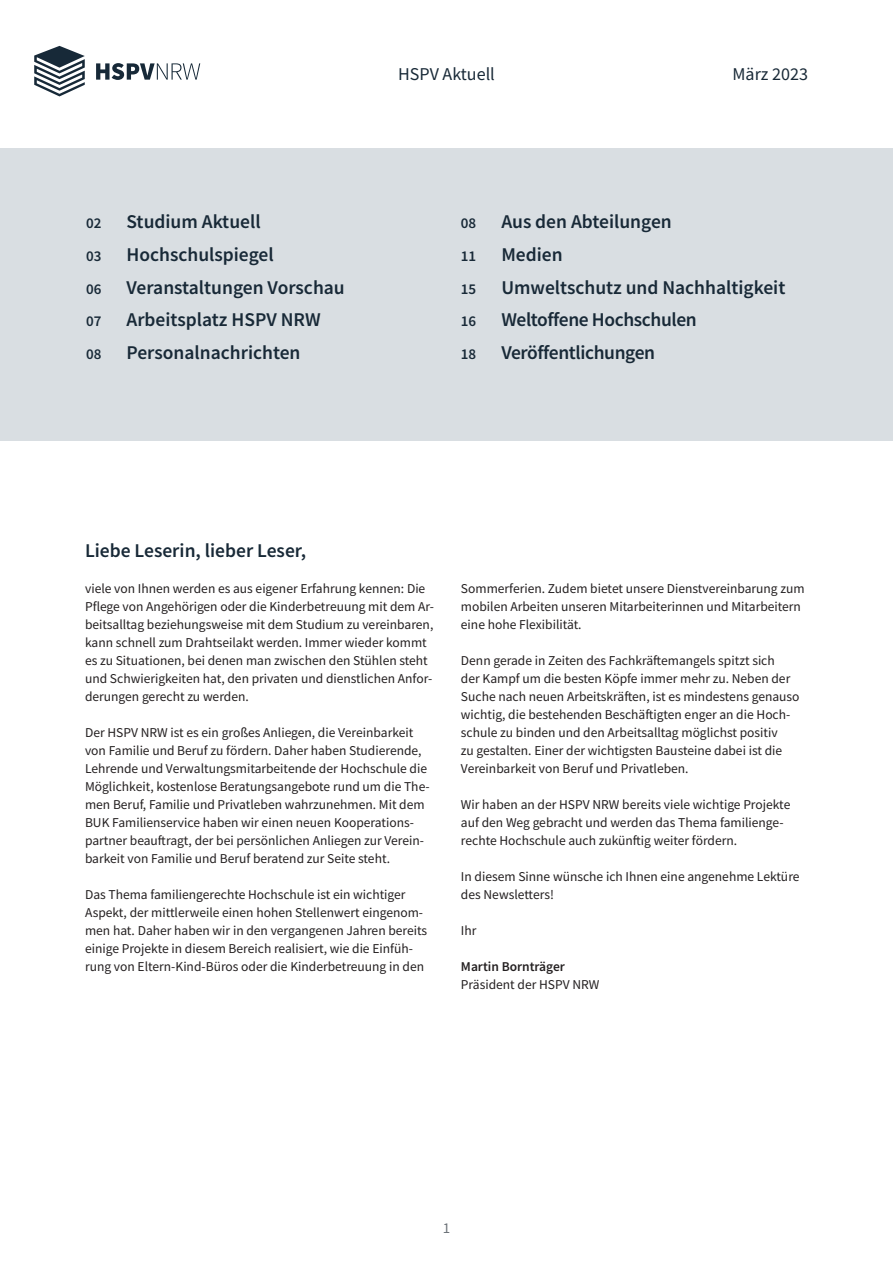
<style>
.page{position:relative;width:893px;height:1263px;background:#fff}
.page>*{position:absolute;margin:0;border:0;box-sizing:border-box;transform-origin:0 0}
.t1{font:600 19.5px "HSPV";color:#182937}
.t2{font:600 19.5px "HSPV";letter-spacing:-.02em;color:#182937}
.t3{font:18px "HSPV";color:#182937}
.t4{font:600 15px "HSPV";color:#182937}
.t5{font:15px "HSPV";color:#6d7379}
.t6{font:13.5px/18px "HSPV";color:#231f20}
.t7{font:600 13.5px "HSPV";color:#231f20}
</style>
<div class="page">
<svg style="left:96px;top:63px;width:104px;height:17px"></svg>
<svg style="left:34px;top:46px;width:51px;height:50px"></svg>
<div style="left:0;top:149px;width:893px;height:292px;background:#d9dee2"></div>
<p class="t4" style="left:86px;top:213px;width:17px">02</p>
<h1 class="t1" style="left:126px;top:209px;width:136px">Studium Aktuell</h1>
<p class="t4" style="left:86px;top:246px;width:17px">03</p>
<h1 class="t1" style="left:126px;top:242px;width:149px">Hochschulspiegel</h1>
<p class="t4" style="left:86px;top:279px;width:17px">06</p>
<h1 class="t1" style="left:126px;top:274px;width:220px">Veranstaltungen Vorschau</h1>
<p class="t4" style="left:86px;top:312px;width:17px">07</p>
<h1 class="t1" style="left:126px;top:307px;width:196px">Arbeitsplatz HSPV NRW</h1>
<p class="t4" style="left:86px;top:344px;width:17px">08</p>
<h1 class="t1" style="left:126px;top:340px;width:176px">Personalnachrichten</h1>
<h2 class="t3" style="left:398px;top:62px;width:98px">HSPV Aktuell</h2>
<h2 class="t3" style="left:733px;top:62px;width:77px">März 2023</h2>
<p class="t4" style="left:461px;top:213px;width:17px">08</p>
<h1 class="t1" style="left:501px;top:209px;width:172px">Aus den Abteilungen</h1>
<p class="t4" style="left:461px;top:246px;width:17px">11</p>
<h1 class="t1" style="left:501px;top:242px;width:63px">Medien</h1>
<p class="t4" style="left:461px;top:279px;width:17px">15</p>
<h1 class="t1" style="left:501px;top:274px;width:286px">Umweltschutz und Nachhaltigkeit</h1>
<p class="t4" style="left:461px;top:311px;width:17px">16</p>
<h1 class="t2" style="left:501px;top:307px;width:197px">Weltoffene Hochschulen</h1>
<p class="t4" style="left:461px;top:344px;width:17px">18</p>
<h1 class="t2" style="left:501px;top:340px;width:155px">Veröffentlichungen</h1>
<h1 class="t1" style="left:85px;top:537px;width:223px">Liebe Leserin, lieber Leser,</h1>
<p class="t6" style="left:85px;top:579px;width:351px">viele von Ihnen werden es aus eigener Erfahrung kennen: Die Pflege von Angehörigen oder die Kinderbetreuung mit dem Ar&shy;beitsalltag beziehungsweise mit dem Studium zu vereinbaren, kann schnell zum Drahtseilakt werden. Immer wieder kommt es zu Situationen, bei denen man zwischen den Stühlen steht und Schwierigkeiten hat, den privaten und dienstlichen Anfor&shy;derungen gerecht zu werden.</p>
<p class="t6" style="left:85px;top:723px;width:346px">Der HSPV NRW ist es ein großes Anliegen, die Vereinbarkeit von Familie und Beruf zu fördern. Daher haben Studierende, Lehrende und Verwaltungsmitarbeitende der Hochschule die Möglichkeit, kostenlose Beratungsangebote rund um die The&shy;men Beruf, Familie und Privatleben wahrzunehmen. Mit dem BUK Familienservice haben wir einen neuen Kooperations&shy;partner beauftragt, der bei persönlichen Anliegen zur Verein&shy;barkeit von Familie und Beruf beratend zur Seite steht.</p>
<p class="t6" style="left:85px;top:885px;width:344px">Das Thema familiengerechte Hochschule ist ein wichtiger Aspekt, der mittlerweile einen hohen Stellenwert eingenom&shy;men hat. Daher haben wir in den vergangenen Jahren bereits einige Projekte in diesem Bereich realisiert, wie die Einfüh&shy;rung von Eltern-Kind-Büros oder die Kinderbetreuung in den</p>
<p class="t6" style="left:461px;top:579px;width:345px">Sommerferien. Zudem bietet unsere Dienstvereinbarung zum mobilen Arbeiten unseren Mitarbeiterinnen und Mitarbeitern eine hohe Flexibilität.</p>
<p class="t6" style="left:461px;top:651px;width:340px">Denn gerade in Zeiten des Fachkräftemangels spitzt sich<br>der Kampf um die besten Köpfe immer mehr zu. Neben der Suche nach neuen Arbeitskräften, ist es mindestens genauso wichtig, die bestehenden Beschäftigten enger an die Hoch&shy;schule zu binden und den Arbeitsalltag möglichst positiv<br>zu gestalten. Einer der wichtigsten Bausteine dabei ist die Vereinbarkeit von Beruf und Privatleben.</p>
<p class="t6" style="left:461px;top:795px;width:331px">Wir haben an der HSPV NRW bereits viele wichtige Projekte auf den Weg gebracht und werden das Thema familienge&shy;rechte Hochschule auch zukünftig weiter fördern.</p>
<p class="t6" style="left:461px;top:867px;width:340px">In diesem Sinne wünsche ich Ihnen eine angenehme Lektüre des Newsletters!</p>
<p class="t6" style="left:461px;top:921px;width:17px">Ihr</p>
<p class="t7" style="left:461px;top:957px;width:106px">Martin Bornträger</p>
<p class="t6" style="left:461px;top:975px;width:140px">Präsident der HSPV NRW</p>
<p class="t5" style="left:443px;top:1218px;width:9px">1</p>
</div>
